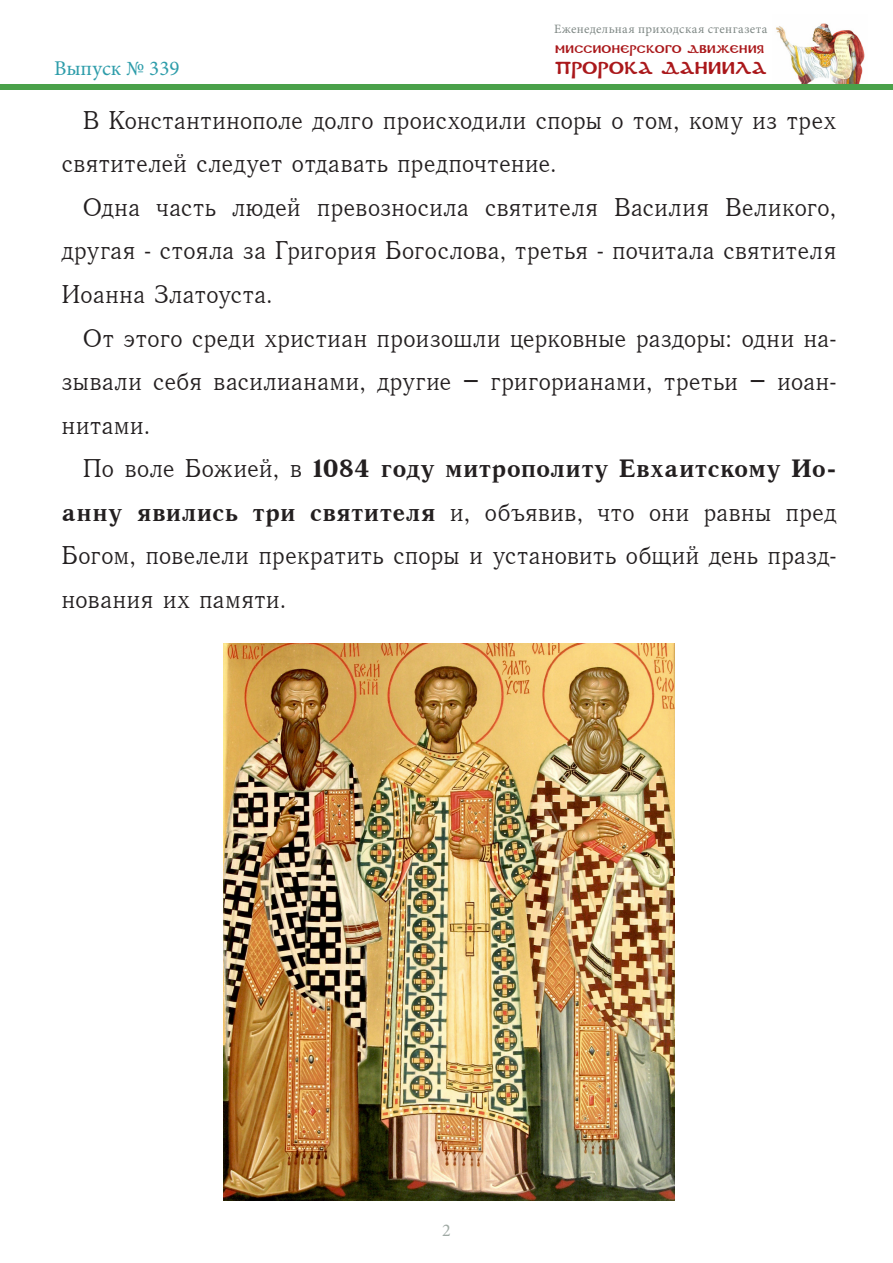
<style>
.page{position:relative;width:893px;height:1263px;background:#fff}
.page>*{position:absolute;margin:0;border:0;box-sizing:border-box;transform-origin:0 0}
._2__Основной_текст{font:25.5px/43.5px "Quant Antiqua C";letter-spacing:-.005em;color:#231f20;text-align:justify}
.t1{font:21px "Minion Pro";color:#2e9daa}
.t2{font:18px "Minion Pro";color:#9fa9a4}
.t3{font:17.1px "DS Coptic";letter-spacing:.01em;color:#aa181b}
.t4{font:12.75px "Minion Pro";letter-spacing:.03em;color:#7f8885}
.t5{font:10.95px "DS Coptic";letter-spacing:.025em;color:#aa181b}
.s1{font-family:"Quant Antiqua C Bold"}
</style>
<div class="page">
<img style="left:776px;top:23px;width:89px;height:61px">
<div style="left:0;top:84px;width:893px;height:5px;background:#4aa14a"></div>
<img style="left:224px;top:643px;width:450px;height:557px">
<p class="t1" style="left:54px;top:54px;width:127px">Выпуск № 339</p>
<p class="t4" style="left:554px;top:21px;width:215px">Еженедельная приходская стенгазета</p>
<p class="t5" style="left:555px;top:42px;width:210px">Миссионерского движения</p>
<p class="t3" style="left:555px;top:57px;width:213px">ПРОРОКА ДАНИИЛА</p>
<p class="_2__Основной_текст" style="left:62px;top:99px;width:776px;text-indent:21px">В Константинополе долго происходили споры о том, кому из трех святителей следует отдавать предпочтение.</p>
<p class="_2__Основной_текст" style="left:62px;top:186px;width:776px;text-indent:21px">Одна часть людей превозносила святителя Василия Великого, другая - стояла за Григория Богослова, третья - почитала святителя Иоанна Златоуста.</p>
<p class="_2__Основной_текст" style="left:62px;top:316px;width:776px;text-indent:21px">От этого среди христиан произошли церковные раздоры: одни на&shy;зывали себя василианами, другие – григорианами, третьи – иоан&shy;нитами.</p>
<p class="_2__Основной_текст" style="left:62px;top:447px;width:776px;text-indent:21px">По воле Божией, в <span class="s1">1084 году митрополиту Евхаитскому Ио&shy;анну явились три святителя</span> и, объявив, что они равны пред Богом, повелели прекратить споры и установить общий день празд&shy;нования их памяти.</p>
<p class="t2" style="left:442px;top:1218px;width:10px">2</p>
</div>
